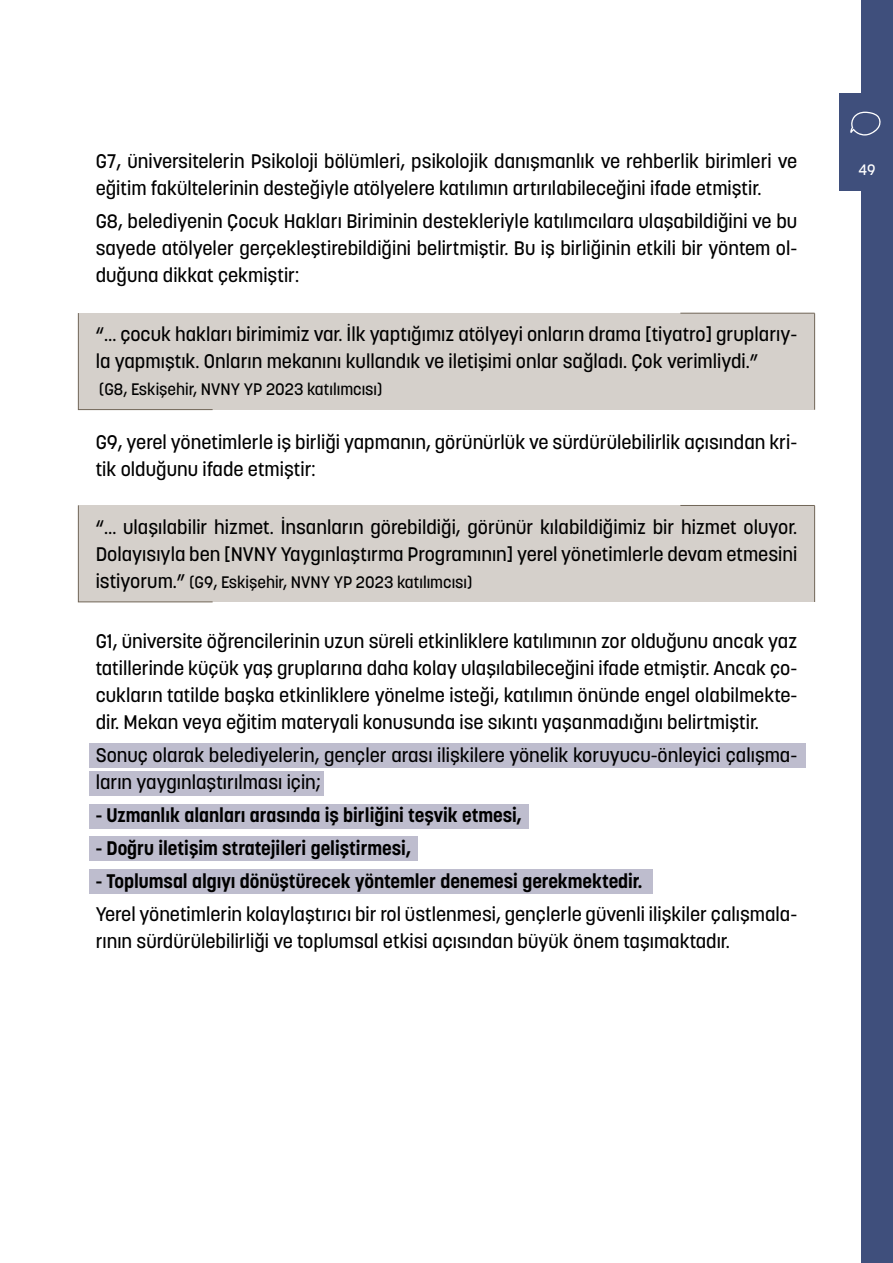
<style>
.page{position:relative;width:893px;height:1263px;background:#fff}
.page>*{position:absolute;margin:0;border:0;box-sizing:border-box;transform-origin:0 0}
.t1{font:500 19.5px/27px "Korolev";color:#000}
.t2{font:700 19.5px "Korolev";color:#000}
.t3{font:500 16.5px "Korolev";color:#000}
.t4{font:500 15px "Korolev";color:#fff}
.s1{font-size:19.5px}
</style>
<div class="page">
<div style="left:861px;top:0;width:32px;height:1263px;background:#3f4f7c"></div>
<div style="left:839px;top:93px;width:54px;height:97px;background:#3f4f7c"></div>
<svg style="left:850px;top:112px;width:31px;height:24px"></svg>
<div style="left:89px;top:804px;width:440px;height:24px;background:#bebdce"></div>
<div style="left:89px;top:744px;width:716px;height:24px;background:#bebdce"></div>
<div style="left:89px;top:772px;width:235px;height:24px;background:#bebdce"></div>
<div style="left:89px;top:837px;width:329px;height:24px;background:#bebdce"></div>
<div style="left:89px;top:869px;width:564px;height:24px;background:#bebdce"></div>
<div style="left:78px;top:313px;width:737px;height:97px;background:#d5d0cb"></div>
<svg style="left:78px;top:313px;width:135px;height:97px"></svg>
<hr style="left:680px;top:313px;width:135px;height:1px;background:#726759">
<hr style="left:814px;top:313px;width:1px;height:97px;background:#726759">
<div style="left:78px;top:505px;width:737px;height:97px;background:#d5d0cb"></div>
<svg style="left:78px;top:505px;width:135px;height:98px"></svg>
<hr style="left:680px;top:505px;width:135px;height:1px;background:#726759">
<hr style="left:814px;top:506px;width:1px;height:96px;background:#726759">
<p class="t1" style="left:96px;top:148px;width:703px">G7, üniversitelerin Psikoloji bölümleri, psikolojik danışmanlık ve rehberlik birimleri ve eğitim fakültelerinin desteğiyle atölyelere katılımın artırılabileceğini ifade etmiştir.</p>
<p class="t1" style="left:96px;top:208px;width:703px;text-align:justify">G8, belediyenin Çocuk Hakları Biriminin destekleriyle katılımcılara ulaşabildiğini ve bu sayede atölyeler gerçekleştirebildiğini belirtmiştir. Bu iş birliğinin etkili bir yöntem ol&shy;duğuna dikkat çekmiştir:</p>
<p class="t1" style="left:96px;top:320px;width:703px">“… çocuk hakları birimimiz var. İlk yaptığımız atölyeyi onların drama [tiyatro] gruplarıy&shy;la yapmıştık. Onların mekanını kullandık ve iletişimi onlar sağladı. Çok verimliydi.”</p>
<p class="t3" style="left:99px;top:379px;width:285px">(G8, Eskişehir, NVNY YP 2023 katılımcısı)</p>
<p class="t1" style="left:96px;top:428px;width:703px">G9, yerel yönetimlerle iş birliği yapmanın, görünürlük ve sürdürülebilirlik açısından kri&shy;tik olduğunu ifade etmiştir:</p>
<p class="t1" style="left:96px;top:514px;width:703px">“… ulaşılabilir hizmet. İnsanların görebildiği, görünür kılabildiğimiz bir hizmet oluyor.<br>Dolayısıyla ben [NVNY Yaygınlaştırma Programının] yerel yönetimlerle devam etmesini</p>
<p class="t3" style="left:96px;top:572px;width:378px"><span class="s1">istiyorum.”</span> (G9, Eskişehir, NVNY YP 2023 katılımcısı)</p>
<p class="t1" style="left:96px;top:628px;width:703px;text-align:justify">G1, üniversite öğrencilerinin uzun süreli etkinliklere katılımının zor olduğunu ancak yaz tatillerinde küçük yaş gruplarına daha kolay ulaşılabileceğini ifade etmiştir. Ancak ço&shy;cukların tatilde başka etkinliklere yönelme isteği, katılımın önünde engel olabilmekte&shy;dir. Mekan veya eğitim materyali konusunda ise sıkıntı yaşanmadığını belirtmiştir.</p>
<p class="t1" style="left:96px;top:742px;width:703px">Sonuç olarak belediyelerin, gençler arası ilişkilere yönelik koruyucu-önleyici çalışma&shy;ların yaygınlaştırılması için;</p>
<p class="t2" style="left:96px;top:803px;width:428px">- Uzmanlık alanları arasında iş birliğini teşvik etmesi,</p>
<p class="t2" style="left:96px;top:836px;width:317px">- Doğru iletişim stratejileri geliştirmesi,</p>
<p class="t2" style="left:96px;top:869px;width:548px">- Toplumsal algıyı dönüştürecek yöntemler denemesi gerekmektedir.</p>
<p class="t1" style="left:96px;top:901px;width:703px">Yerel yönetimlerin kolaylaştırıcı bir rol üstlenmesi, gençlerle güvenli ilişkiler çalışmala&shy;rının sürdürülebilirliği ve toplumsal etkisi açısından büyük önem taşımaktadır.</p>
<p class="t4" style="left:858px;top:160px;width:18px">49</p>
</div>
